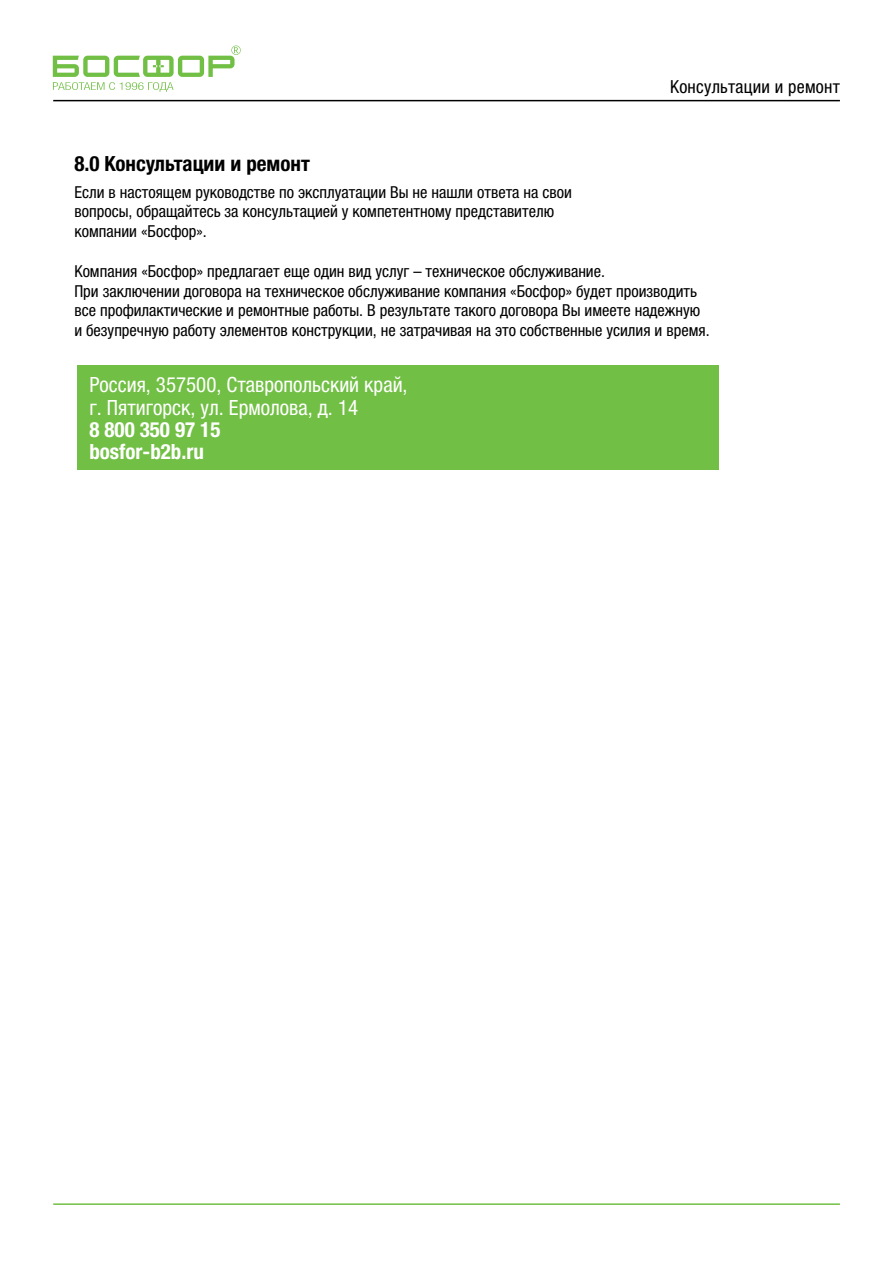
<style>
.page{position:relative;width:893px;height:1263px;background:#fff}
.page>*{position:absolute;margin:0;border:0;box-sizing:border-box;transform-origin:0 0}
.t1{font:condensed 21px/22.2px "Helvetica Neue LTW1 G";color:#fff}
.t2{font:700 condensed 21px/22.2px "Helvetica Neue LTW1 G";color:#fff}
.t3{font:700 condensed 21px "Helvetica Neue LTW1 G";color:#000001}
.t4{font:condensed 18px "Helvetica Neue LTW1 G";letter-spacing:.015em;color:#000001}
.t5{font:condensed 16.5px/19.8px "Helvetica Neue LTW1 G";color:#000001}
</style>
<div class="page">
<div style="left:77px;top:365px;width:641px;height:104px;background:#71bf44"></div>
<hr style="left:53px;top:100px;width:787px;height:1px;background:#000001">
<hr style="left:53px;top:1203px;width:787px;height:2px;background:#71bf44">
<svg style="left:53px;top:46px;width:188px;height:46px"></svg>
<p class="t3" style="left:74px;top:151px;width:237px">8.0 Консультации и ремонт</p>
<p class="t4" style="left:670px;top:76px;width:171px">Консультации и ремонт</p>
<p class="t5" style="left:74px;top:182px;width:499px">Если в настоящем руководстве по эксплуатации Вы не нашли ответа на свои вопросы, обращайтесь за консультацией у компетентному представителю компании «Босфор».</p>
<p class="t5" style="left:74px;top:261px;width:637px">Компания «Босфор» предлагает еще один вид услуг – техническое обслуживание.<br>При заключении договора на техническое обслуживание компания «Босфор» будет производить все профилактические и ремонтные работы. В результате такого договора Вы имеете надежную и безупречную работу элементов конструкции, не затрачивая на это собственные усилия и время.</p>
<p class="t1" style="left:89px;top:374px;width:320px">Россия, 357500, Ставропольский край, г. Пятигорск, ул. Ермолова, д. 14</p>
<p class="t2" style="left:89px;top:418px;width:133px">8 800 350 97 15 bosfor-b2b.ru</p>
</div>
